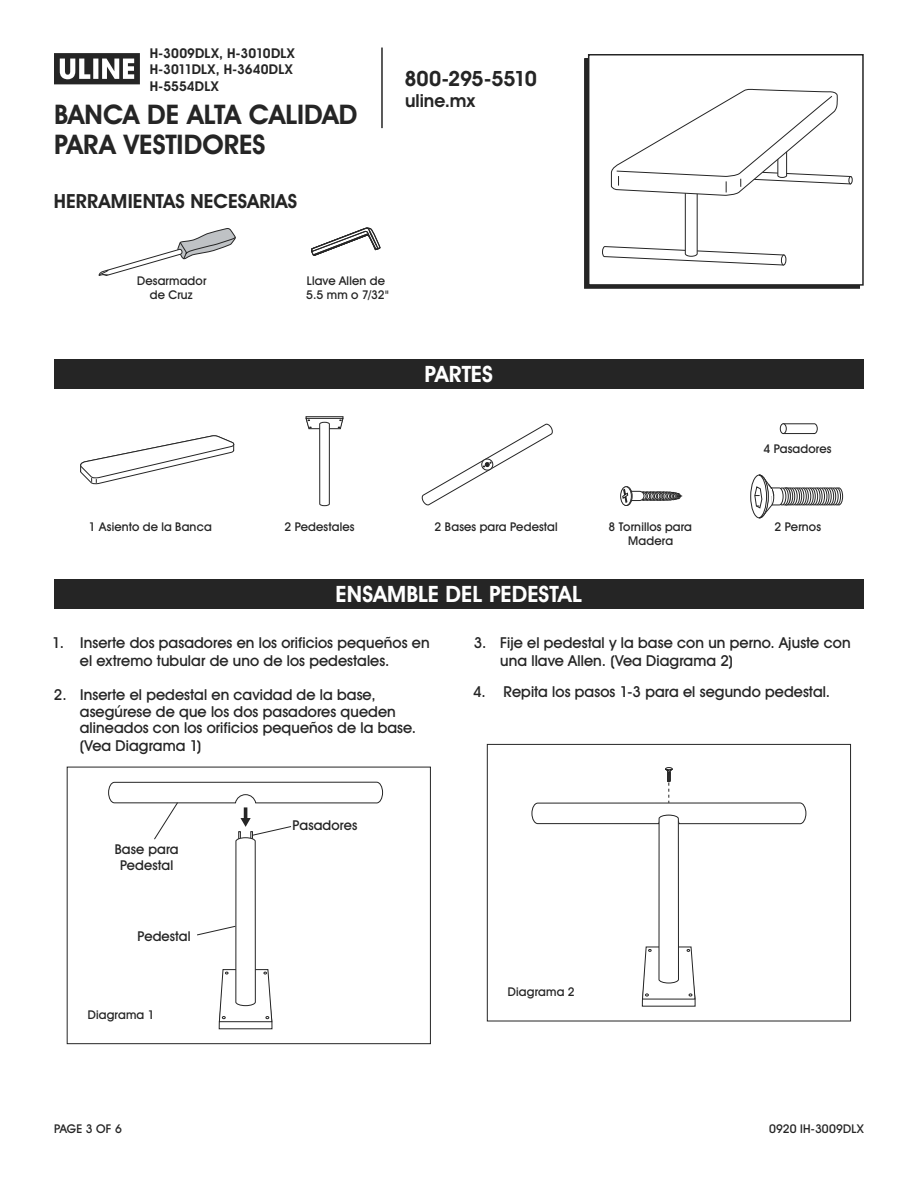
<style>
.page{position:relative;width:918px;height:1188px;background:#fff}
.page>*{position:absolute;margin:0;border:0;box-sizing:border-box;transform-origin:0 0}
.t1{font:700 27px/30px "Uline Two Knine";letter-spacing:.005em;color:#252525}
.t2{font:700 22.5px "Uline Two Knine";letter-spacing:.005em;color:#fff}
.t3{font:700 21px "Uline Two Knine";letter-spacing:-.02em;color:#252525}
.t4{font:700 19.5px "Uline Two Knine";letter-spacing:.005em;color:#252525}
.t5{font:700 18px "Uline Two Knine";color:#252525}
.t6{font:15px/18px "Uline Two Knine";letter-spacing:.005em;color:#252525}
.t7{font:700 13.5px/16.5px "Uline Two Knine";letter-spacing:.01em;color:#252525}
.t8{font:13.5px/16.2px "Uline Two Knine";letter-spacing:.01em;color:#252525;text-align:center}
.t9{font:12px/14.4px "Uline Two Knine";letter-spacing:.015em;color:#252525;text-align:center}
</style>
<div class="page">
<hr style="left:381px;top:48px;width:2px;height:80px;background:#252525">
<svg style="left:54px;top:53px;width:86px;height:31px"></svg>
<div style="left:584px;top:58px;width:276px;height:231px;border:2px solid #252525"></div>
<div style="left:589px;top:55px;width:274px;height:230px;background:#fff"></div>
<div style="left:588px;top:54px;width:276px;height:232px;border:2px solid #252525"></div>
<div style="left:54px;top:359px;width:810px;height:30px;background:#252525"></div>
<div style="left:54px;top:579px;width:810px;height:30px;background:#252525"></div>
<svg style="left:531px;top:767px;width:276px;height:240px"></svg>
<div style="left:487px;top:744px;width:364px;height:277px;border:1px solid #252525"></div>
<svg style="left:98px;top:228px;width:138px;height:48px"></svg>
<svg style="left:311px;top:227px;width:70px;height:29px"></svg>
<svg style="left:602px;top:89px;width:251px;height:177px"></svg>
<svg style="left:80px;top:435px;width:154px;height:49px"></svg>
<svg style="left:641px;top:491px;width:41px;height:10px"></svg>
<div style="left:631px;top:492px;width:15px;height:8px;border:1px solid #252525;border-radius:3px"></div>
<div style="left:622px;top:491px;width:22px;height:10px;background:#fff;border-radius:5px"></div>
<div style="left:622px;top:491px;width:22px;height:10px;border:1px solid #252525;border-radius:5px"></div>
<svg style="left:621px;top:487px;width:10px;height:18px"></svg>
<div style="left:621px;top:487px;width:11px;height:19px;border:1px solid #252525;border-radius:50%"></div>
<svg style="left:622px;top:489px;width:6px;height:14px"></svg>
<svg style="left:306px;top:416px;width:37px;height:90px"></svg>
<svg style="left:785px;top:423px;width:33px;height:11px"></svg>
<div style="left:780px;top:423px;width:7px;height:11px;border:1px solid #252525;border-radius:50%"></div>
<svg style="left:422px;top:424px;width:131px;height:82px"></svg>
<div style="left:835px;top:488px;width:8px;height:17px;border:1px solid #252525;border-radius:50%"></div>
<svg style="left:833px;top:488px;width:8px;height:17px"></svg>
<div style="left:833px;top:488px;width:8px;height:17px;border:1px solid #252525;border-radius:50%"></div>
<div style="left:830px;top:488px;width:8px;height:17px;border:1px solid #252525;border-radius:50%"></div>
<div style="left:828px;top:488px;width:8px;height:17px;border:1px solid #252525;border-radius:50%"></div>
<div style="left:826px;top:488px;width:8px;height:17px;border:1px solid #252525;border-radius:50%"></div>
<svg style="left:824px;top:488px;width:7px;height:17px"></svg>
<div style="left:823px;top:488px;width:9px;height:17px;border:1px solid #252525;border-radius:50%"></div>
<div style="left:821px;top:488px;width:8px;height:17px;border:1px solid #252525;border-radius:50%"></div>
<div style="left:819px;top:488px;width:8px;height:17px;border:1px solid #252525;border-radius:50%"></div>
<svg style="left:817px;top:488px;width:8px;height:17px"></svg>
<div style="left:817px;top:488px;width:8px;height:17px;border:1px solid #252525;border-radius:50%"></div>
<div style="left:814px;top:488px;width:8px;height:17px;border:1px solid #252525;border-radius:50%"></div>
<div style="left:812px;top:488px;width:8px;height:17px;border:1px solid #252525;border-radius:50%"></div>
<div style="left:810px;top:488px;width:8px;height:17px;border:1px solid #252525;border-radius:50%"></div>
<svg style="left:808px;top:488px;width:7px;height:17px"></svg>
<div style="left:807px;top:488px;width:9px;height:17px;border:1px solid #252525;border-radius:50%"></div>
<div style="left:805px;top:488px;width:8px;height:17px;border:1px solid #252525;border-radius:50%"></div>
<div style="left:803px;top:488px;width:8px;height:17px;border:1px solid #252525;border-radius:50%"></div>
<div style="left:800px;top:488px;width:9px;height:17px;border:1px solid #252525;border-radius:50%"></div>
<svg style="left:799px;top:488px;width:7px;height:17px"></svg>
<div style="left:798px;top:488px;width:9px;height:17px;border:1px solid #252525;border-radius:50%"></div>
<div style="left:796px;top:488px;width:8px;height:17px;border:1px solid #252525;border-radius:50%"></div>
<div style="left:794px;top:488px;width:8px;height:17px;border:1px solid #252525;border-radius:50%"></div>
<svg style="left:792px;top:488px;width:8px;height:17px"></svg>
<div style="left:792px;top:488px;width:8px;height:17px;border:1px solid #252525;border-radius:50%"></div>
<div style="left:789px;top:488px;width:8px;height:17px;border:1px solid #252525;border-radius:50%"></div>
<div style="left:787px;top:488px;width:8px;height:17px;border:1px solid #252525;border-radius:50%"></div>
<div style="left:785px;top:488px;width:8px;height:17px;border:1px solid #252525;border-radius:50%"></div>
<div style="left:782px;top:488px;width:9px;height:17px;border:1px solid #252525;border-radius:50%"></div>
<svg style="left:781px;top:488px;width:7px;height:17px"></svg>
<div style="left:780px;top:488px;width:9px;height:17px;border:1px solid #252525;border-radius:50%"></div>
<div style="left:778px;top:488px;width:8px;height:17px;border:1px solid #252525;border-radius:50%"></div>
<svg style="left:751px;top:475px;width:17px;height:43px"></svg>
<div style="left:750px;top:475px;width:18px;height:43px;border:1px solid #252525;border-radius:50%"></div>
<svg style="left:754px;top:474px;width:30px;height:44px"></svg>
<svg style="left:108px;top:781px;width:275px;height:249px"></svg>
<div style="left:67px;top:767px;width:364px;height:277px;border:1px solid #252525"></div>
<p class="t7" style="left:150px;top:45px;width:147px">H-3009DLX, H-3010DLX<br>H-3011DLX, H-3640DLX<br>H-5554DLX</p>
<h1 class="t1" style="left:54px;top:100px;width:305px">BANCA DE ALTA CALIDAD<br>PARA VESTIDORES</h1>
<h3 class="t4" style="left:54px;top:189px;width:245px">HERRAMIENTAS NECESARIAS</h3>
<h3 class="t3" style="left:404px;top:66px;width:134px">800-295-5510</h3>
<p class="t5" style="left:405px;top:90px;width:71px">uline.mx</p>
<p class="t9" style="left:137px;top:273px;width:71px">Desarmador de Cruz</p>
<p class="t9" style="left:306px;top:273px;width:84px;text-align:left">Llave Allen de<br>5.5 mm o 7/32"</p>
<h2 class="t2" style="left:424px;top:360px;width:70px">PARTES</h2>
<p class="t9" style="left:763px;top:442px;width:70px">4 Pasadores</p>
<p class="t9" style="left:89px;top:519px;width:124px">1 Asiento de la Banca</p>
<p class="t9" style="left:284px;top:519px;width:72px">2 Pedestales</p>
<p class="t9" style="left:435px;top:519px;width:125px">2 Bases para Pedestal</p>
<p class="t9" style="left:774px;top:519px;width:48px">2 Pernos</p>
<p class="t9" style="left:609px;top:519px;width:85px">8 Tornillos para<br>Madera</p>
<h2 class="t2" style="left:336px;top:581px;width:248px">ENSAMBLE DEL PEDESTAL</h2>
<p class="t6" style="left:80px;top:633px;width:351px;text-indent:-28px">1. Inserte dos pasadores en los orificios pequeños en el extremo tubular de uno de los pedestales.</p>
<p class="t6" style="left:80px;top:686px;width:338px;line-height:16.5px;text-indent:-26px">2. Inserte el pedestal en cavidad de la base, asegúrese de que los dos pasadores queden alineados con los orificios pequeños de la base.</p>
<p class="t6" style="left:80px;top:737px;width:123px">(Vea Diagrama 1)</p>
<p class="t8" style="left:115px;top:841px;width:65px">Base para<br>Pedestal</p>
<p class="t8" style="left:138px;top:928px;width:55px">Pedestal</p>
<p class="t9" style="left:88px;top:1007px;width:68px">Diagrama 1</p>
<p class="t8" style="left:293px;top:817px;width:66px">Pasadores</p>
<p class="t6" style="left:500px;top:633px;width:352px;text-indent:-26px">3. Fije el pedestal y la base con un perno. Ajuste con una llave Allen. (Vea Diagrama 2)</p>
<p class="t6" style="left:473px;top:683px;width:359px">4. Repita los pasos 1-3 para el segundo pedestal.</p>
<p class="t9" style="left:508px;top:984px;width:68px">Diagrama 2</p>
<p class="t9" style="left:54px;top:1122px;width:69px">PAGE 3 OF 6</p>
<p class="t9" style="left:769px;top:1122px;width:96px">0920 IH-3009DLX</p>
</div>
